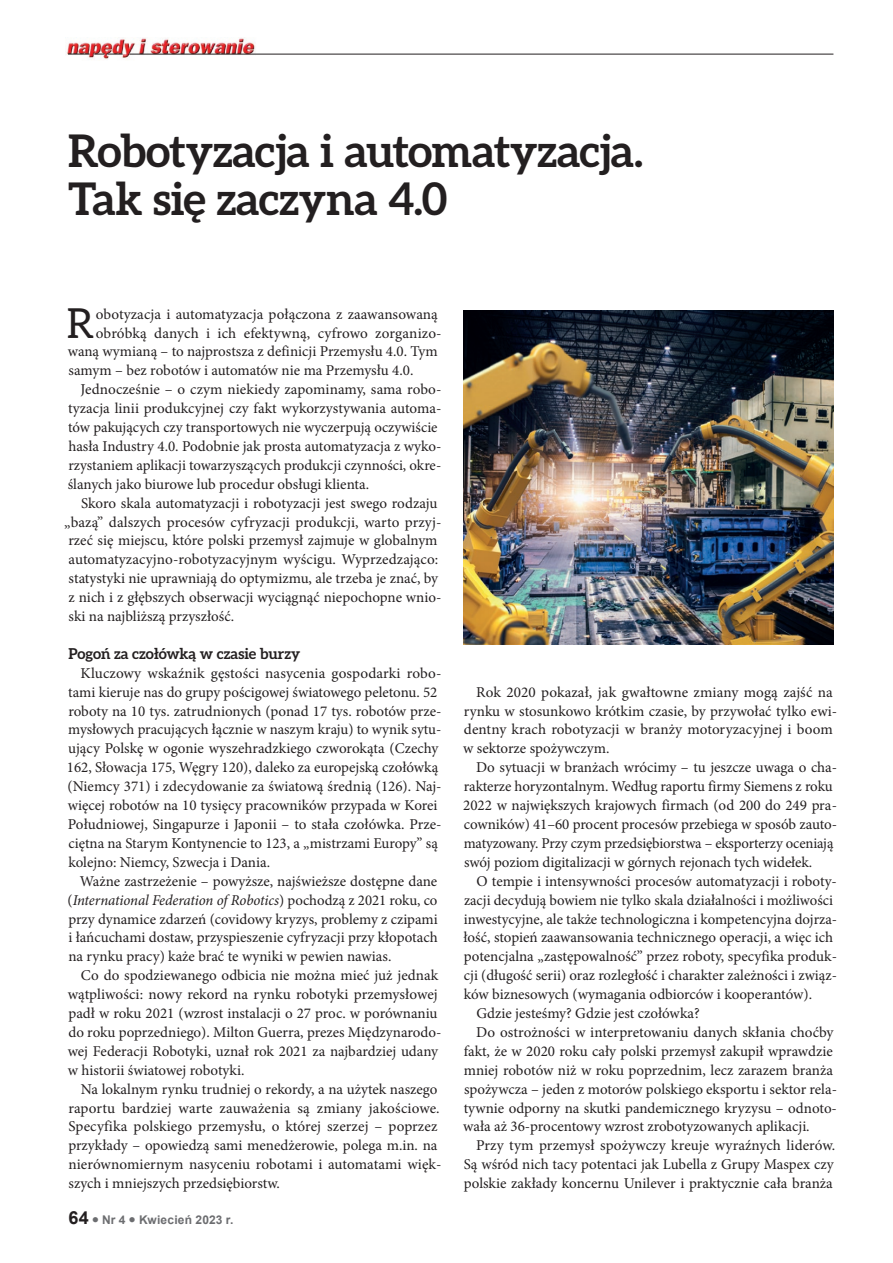
<style>
.page{position:relative;width:893px;height:1263px;background:#fff}
.page>*{position:absolute;margin:0;border:0;box-sizing:border-box;transform-origin:0 0}
.t1{font:700 45px/48px "Aleo";letter-spacing:-.01em;color:#231f20}
.t2{font:41.4px "Aleo";color:#231f20}
.t3{font:15px/18.9px "Minion Pro";color:#231f20}
.t4{font:700 15px "Aleo";color:#231f20}
.t5{font:700 12px "Arial";letter-spacing:.015em;color:#6c6d70}
.s1{font-style:italic}
.s2{font-size:18px;color:#231f20}
</style>
<div class="page">
<img style="left:66px;top:38px;width:191px;height:21px">
<hr style="left:129px;top:54px;width:704px;height:1px;background:#231f20">
<svg style="left:68px;top:54px;width:55px;height:1px"></svg>
<img style="left:463px;top:311px;width:370px;height:333px">
<h1 class="t1" style="left:68px;top:126px;width:577px">Robotyzacja i automatyzacja.<br>Tak się zaczyna 4.0</h1>
<h2 class="t2" style="left:67px;top:299px;width:29px">R</h2>
<p class="t3" style="left:96px;top:304px;width:344px">obotyzacja i automatyzacja połączona z zaawansowaną</p>
<p class="t3" style="left:96px;top:323px;width:347px">obróbką danych i ich efektywną, cyfrowo zorganizo-</p>
<p class="t3" style="left:68px;top:342px;width:371px">waną wymianą – to najprostsza z definicji Przemysłu 4.0. Tym</p>
<p class="t3" style="left:69px;top:361px;width:346px">samym – bez robotów i automatów nie ma Przemysłu 4.0.</p>
<p class="t3" style="left:80px;top:380px;width:363px">Jednocześnie – o czym niekiedy zapominamy, sama robo-</p>
<p class="t3" style="left:68px;top:399px;width:375px">tyzacja linii produkcyjnej czy fakt wykorzystywania automa-</p>
<p class="t3" style="left:68px;top:418px;width:371px">tów pakujących czy transportowych nie wyczerpują oczywiście</p>
<p class="t3" style="left:68px;top:437px;width:375px">hasła Industry 4.0. Podobnie jak prosta automatyzacja z wyko-</p>
<p class="t3" style="left:68px;top:456px;width:375px">rzystaniem aplikacji towarzyszących produkcji czynności, okre-</p>
<p class="t3" style="left:68px;top:475px;width:303px">ślanych jako biurowe lub procedur obsługi klienta.</p>
<p class="t3" style="left:81px;top:493px;width:358px">Skoro skala automatyzacji i robotyzacji jest swego rodzaju</p>
<p class="t3" style="left:64px;top:512px;width:379px">„bazą” dalszych procesów cyfryzacji produkcji, warto przyj-</p>
<p class="t3" style="left:68px;top:531px;width:371px">rzeć się miejscu, które polski przemysł zajmuje w globalnym</p>
<p class="t3" style="left:69px;top:550px;width:371px">automatyzacyjno-robotyzacyjnym wyścigu. Wyprzedzająco:</p>
<p class="t3" style="left:69px;top:569px;width:371px">statystyki nie uprawniają do optymizmu, ale trzeba je znać, by</p>
<p class="t3" style="left:69px;top:588px;width:374px">z nich i z głębszych obserwacji wyciągnąć niepochopne wnio-</p>
<p class="t3" style="left:69px;top:607px;width:167px">ski na najbliższą przyszłość.</p>
<p class="t4" style="left:69px;top:645px;width:233px">Pogoń za czołówką w czasie burzy</p>
<p class="t3" style="left:67px;top:664px;width:376px;text-indent:14px">Kluczowy wskaźnik gęstości nasycenia gospodarki robo&shy;tami kieruje nas do grupy pościgowej światowego peletonu. 52 roboty na 10 tys. zatrudnionych (ponad 17 tys. robotów prze&shy;mysłowych pracujących łącznie w naszym kraju) to wynik sytu&shy;ujący Polskę w ogonie wyszehradzkiego czworokąta (Czechy 162, Słowacja 175, Węgry 120), daleko za europejską czołówką (Niemcy 371) i zdecydowanie za światową średnią (126). Naj&shy;więcej robotów na 10 tysięcy pracowników przypada w Korei Południowej, Singapurze i Japonii – to stała czołówka. Prze&shy;ciętna na Starym Kontynencie to 123, a „mistrzami Europy” są kolejno: Niemcy, Szwecja i Dania.</p>
<p class="t3" style="left:68px;top:871px;width:372px;text-align:justify;text-indent:12px">Ważne zastrzeżenie – powyższe, najświeższe dostępne dane (<span class="s1">International Federation of Robotics</span>) pochodzą z 2021 roku, co przy dynamice zdarzeń (covidowy kryzys, problemy z czipami i łańcuchami dostaw, przyspieszenie cyfryzacji przy kłopotach na rynku pracy) każe brać te wyniki w pewien nawias.</p>
<p class="t3" style="left:68px;top:966px;width:375px;text-indent:13px">Co do spodziewanego odbicia nie można mieć już jednak wątpliwości: nowy rekord na rynku robotyki przemysłowej padł w roku 2021 (wzrost instalacji o 27 proc. w porównaniu do roku poprzedniego). Milton Guerra, prezes Międzynarodo&shy;wej Federacji Robotyki, uznał rok 2021 za najbardziej udany w historii światowej robotyki.</p>
<p class="t3" style="left:68px;top:1079px;width:375px;text-indent:12px">Na lokalnym rynku trudniej o rekordy, a na użytek naszego raportu bardziej warte zauważenia są zmiany jakościowe.<br>Specyfika polskiego przemysłu, o której szerzej – poprzez przykłady – opowiedzą sami menedżerowie, polega m.in. na nierównomiernym nasyceniu robotami i automatami więk&shy;szych i mniejszych przedsiębiorstw.</p>
<p class="t5" style="left:68px;top:1211px;width:167px"><span class="s2">64</span> ● Nr 4 ● Kwiecień 2023 r.</p>
<p class="t3" style="left:463px;top:682px;width:375px;text-indent:13px">Rok 2020 pokazał, jak gwałtowne zmiany mogą zajść na rynku w stosunkowo krótkim czasie, by przywołać tylko ewi&shy;dentny krach robotyzacji w branży motoryzacyjnej i boom w sektorze spożywczym.</p>
<p class="t3" style="left:463px;top:758px;width:375px;text-indent:13px">Do sytuacji w branżach wrócimy – tu jeszcze uwaga o cha&shy;rakterze horyzontalnym. Według raportu firmy Siemens z roku 2022 w największych krajowych firmach (od 200 do 249 pra&shy;cowników) 41–60 procent procesów przebiega w sposób zauto&shy;matyzowany. Przy czym przedsiębiorstwa – eksporterzy oceniają swój poziom digitalizacji w górnych rejonach tych widełek.</p>
<p class="t3" style="left:476px;top:871px;width:362px">O tempie i intensywności procesów automatyzacji i roboty-</p>
<p class="t3" style="left:464px;top:890px;width:370px">zacji decydują bowiem nie tylko skala działalności i możliwości</p>
<p class="t3" style="left:464px;top:909px;width:375px">inwestycyjne, ale także technologiczna i kompetencyjna dojrza-</p>
<p class="t3" style="left:464px;top:928px;width:371px">łość, stopień zaawansowania technicznego operacji, a więc ich</p>
<p class="t3" style="left:464px;top:947px;width:375px">potencjalna „zastępowalność” przez roboty, specyfika produk-</p>
<p class="t3" style="left:464px;top:966px;width:375px">cji (długość serii) oraz rozległość i charakter zależności i związ-</p>
<p class="t3" style="left:464px;top:985px;width:350px">ków biznesowych (wymagania odbiorców i kooperantów).</p>
<p class="t3" style="left:476px;top:1004px;width:225px">Gdzie jesteśmy? Gdzie jest czołówka?</p>
<p class="t3" style="left:476px;top:1023px;width:359px">Do ostrożności w interpretowaniu danych skłania choćby</p>
<p class="t3" style="left:464px;top:1042px;width:370px">fakt, że w 2020 roku cały polski przemysł zakupił wprawdzie</p>
<p class="t3" style="left:464px;top:1060px;width:371px">mniej robotów niż w roku poprzednim, lecz zarazem branża</p>
<p class="t3" style="left:464px;top:1079px;width:374px">spożywcza – jeden z motorów polskiego eksportu i sektor rela-</p>
<p class="t3" style="left:464px;top:1098px;width:375px">tywnie odporny na skutki pandemicznego kryzysu – odnoto-</p>
<p class="t3" style="left:463px;top:1117px;width:348px">wała aż 36-procentowy wzrost zrobotyzowanych aplikacji.</p>
<p class="t3" style="left:476px;top:1136px;width:361px">Przy tym przemysł spożywczy kreuje wyraźnych liderów.</p>
<p class="t3" style="left:464px;top:1155px;width:371px">Są wśród nich tacy potentaci jak Lubella z Grupy Maspex czy</p>
<p class="t3" style="left:464px;top:1174px;width:370px">polskie zakłady koncernu Unilever i praktycznie cała branża</p>
</div>
